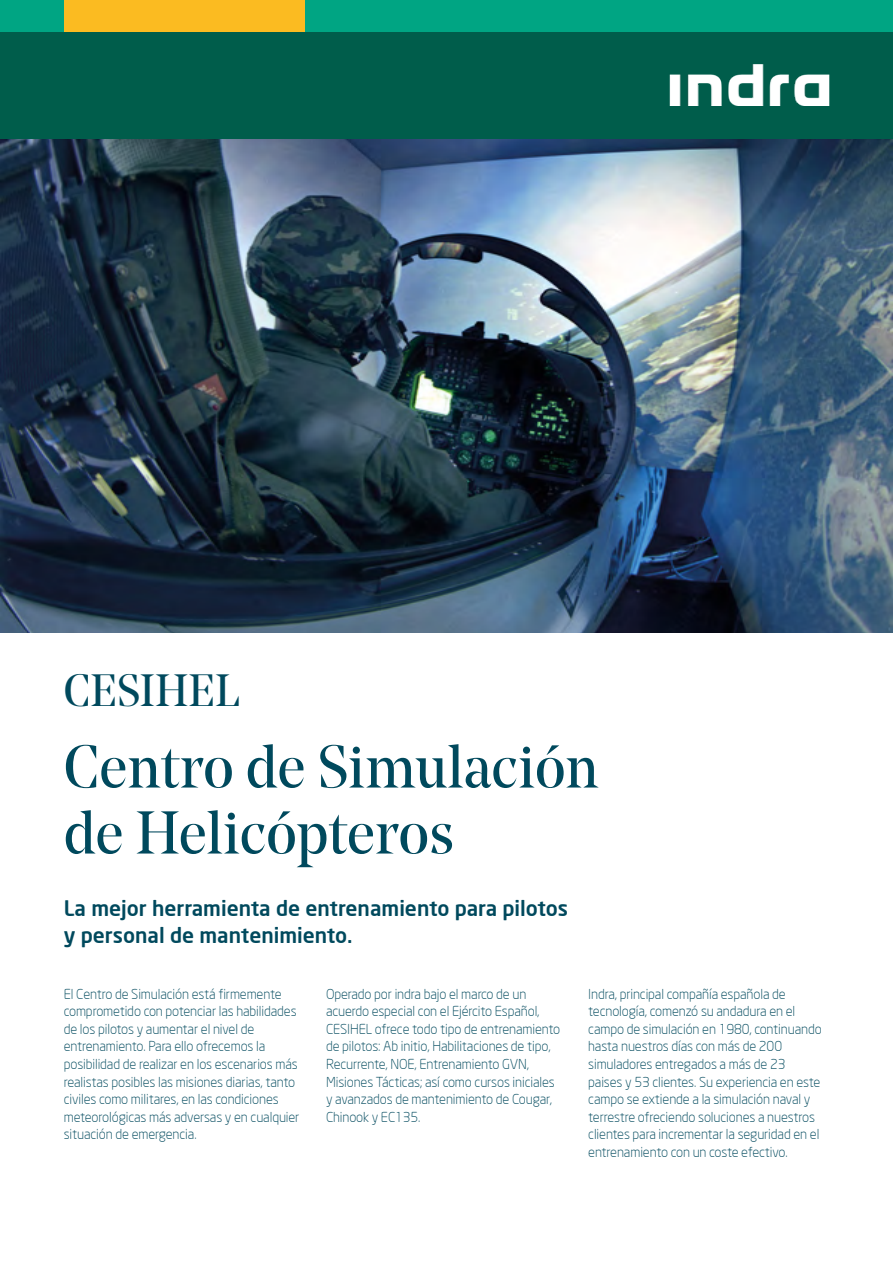
<style>
.page{position:relative;width:893px;height:1263px;background:#fff}
.page>*{position:absolute;margin:0;border:0;box-sizing:border-box;transform-origin:0 0}
.t1{font:60px/66px "Noe Display";color:#00495d}
.t2{font:45px "Noe Display";color:#00495d}
.t3{font:500 21px/27px "Neo Sans";color:#00495d}
.t4{font:300 13.5px/17.5px "Neo Sans";letter-spacing:-.01em;color:#00495d}
</style>
<div class="page">
<img style="left:0;top:138px;width:893px;height:494px">
<div style="left:0;top:32px;width:893px;height:106px;background:#005d4b"></div>
<div style="left:0;top:0;width:893px;height:32px;background:#00a583"></div>
<div style="left:64px;top:0;width:241px;height:32px;background:#fbbb21"></div>
<img style="left:670px;top:64px;width:159px;height:42px">
<h2 class="t2" style="left:64px;top:662px;width:178px">CESIHEL</h2>
<h1 class="t1" style="left:64px;top:733px;width:536px">Centro de Simulación de Helicópteros</h1>
<h3 class="t3" style="left:64px;top:894px;width:506px">La mejor herramienta de entrenamiento para pilotos y personal de mantenimiento.</h3>
<p class="t4" style="left:64px;top:985px;width:237px">El Centro de Simulación está firmemente comprometido con potenciar las habilidades de los pilotos y aumentar el nivel de entrenamiento. Para ello ofrecemos la posibilidad de realizar en los escenarios más realistas posibles las misiones diarias, tanto civiles como militares, en las condiciones meteorológicas más adversas y en cualquier situación de emergencia.</p>
<p class="t4" style="left:326px;top:985px;width:236px">Operado por indra bajo el marco de un acuerdo especial con el Ejército Español, CESIHEL ofrece todo tipo de entrenamiento de pilotos: Ab initio, Habilitaciones de tipo, Recurrente, NOE, Entrenamiento GVN, Misiones Tácticas; así como cursos iniciales y avanzados de mantenimiento de Cougar, Chinook y EC135.</p>
<p class="t4" style="left:588px;top:985px;width:235px">Indra, principal compañía española de tecnología, comenzó su andadura en el campo de simulación en 1980, continuando hasta nuestros días con más de 200 simuladores entregados a más de 23 paises y 53 clientes. Su experiencia en este campo se extiende a la simulación naval y terrestre ofreciendo soluciones a nuestros clientes para incrementar la seguridad en el entrenamiento con un coste efectivo.</p>
</div>
